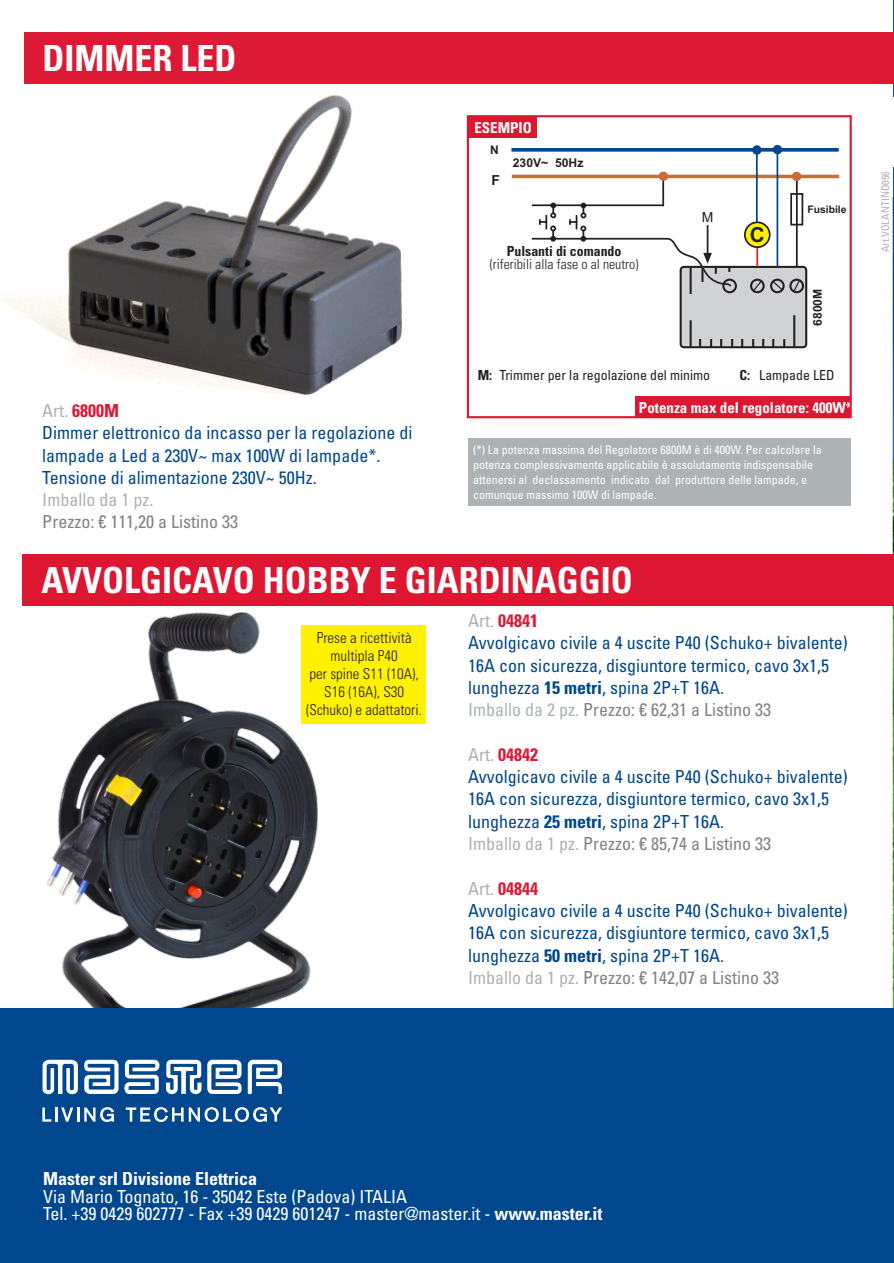
<style>
.page{position:relative;width:894px;height:1263px;background:#fff}
.page>*{position:absolute;margin:0;border:0;box-sizing:border-box;transform-origin:0 0}
.t1{font:700 condensed 36px "Univers LT Std";color:#fff}
.t2{font:700 20.85px "Arial";color:#231f20}
.t3{font:condensed 18px/22.4px "Univers LT Std";color:#01478d}
.t4{font:condensed 18px/17.9px "Univers LT Std";color:#fff}
.t5{font:700 condensed 18px "Univers LT Std";color:#fff}
.t6{font:condensed 18px "Univers LT Std";color:#808285}
.t7{font:condensed 18px "Univers LT Std";color:#adb2b5}
.t8{font:300 condensed 15px/18px "Univers LT Std";color:#231f20;text-align:center}
.t9{font:700 condensed 15px "Univers LT Std";color:#fff}
.t10{font:condensed 13.8px "Univers LT Std";color:#231f20}
.t11{font:300 condensed 13.8px "Univers LT Std";color:#231f20}
.t12{font:700 condensed 13.8px "Univers LT Std";color:#231f20}
.t13{font:700 13.8px "Arial";color:#231f20}
.t14{font:13.8px "Arial";color:#231f20}
.t15{font:700 12.15px "Arial";color:#231f20}
.t16{font:condensed 12px/14.9px "Univers LT Std";color:#fff}
.t17{font:700 12px "Arial";color:#231f20}
.t18{font:condensed 10.5px "Univers LT Std";color:#adb2b5}
.t19{font:700 10.35px "Arial";color:#231f20}
.s1{color:#adb2b5}
.s2{font-weight:700;color:#dc1a36}
.s3{font-weight:700}
.s4{color:#808285}
</style>
<div class="page">
<img style="left:847px;top:198px;width:47px;height:810px">
<hr style="left:893px;top:0;width:1px;height:255px;background:#01478d">
<hr style="left:893px;top:98px;width:1px;height:69px;background:#fff">
<hr style="left:893px;top:1008px;width:1px;height:255px;background:#01478d">
<div style="left:24px;top:32px;width:869px;height:51px;background:#dc1a36"></div>
<img style="left:47px;top:613px;width:271px;height:395px">
<div style="left:468px;top:438px;width:382px;height:68px;background:#adb2b5"></div>
<div style="left:635px;top:396px;width:215px;height:21px;background:#dd1731"></div>
<div style="left:0;top:1008px;width:893px;height:255px;background:#01478d"></div>
<svg style="left:43px;top:1060px;width:35px;height:34px"></svg>
<svg style="left:166px;top:1060px;width:35px;height:34px"></svg>
<svg style="left:84px;top:1059px;width:34px;height:35px"></svg>
<svg style="left:207px;top:1060px;width:35px;height:34px"></svg>
<svg style="left:124px;top:1060px;width:35px;height:34px"></svg>
<svg style="left:248px;top:1060px;width:34px;height:34px"></svg>
<svg style="left:42px;top:1107px;width:9px;height:14px"></svg>
<hr style="left:55px;top:1107px;width:3px;height:14px;background:#fff">
<svg style="left:61px;top:1107px;width:53px;height:15px"></svg>
<svg style="left:126px;top:1107px;width:156px;height:15px"></svg>
<img style="left:1px;top:83px;width:456px;height:312px">
<img style="left:69px;top:96px;width:332px;height:298px">
<div style="left:679px;top:266px;width:128px;height:82px;background:#d1d2d4;border:2px solid #231f20;border-radius:3px"></div>
<svg style="left:569px;top:203px;width:17px;height:39px"></svg>
<hr style="left:793px;top:315px;width:2px;height:32px;background:#231f20">
<hr style="left:689px;top:320px;width:2px;height:27px;background:#231f20">
<hr style="left:689px;top:267px;width:2px;height:27px;background:#231f20">
<svg style="left:783px;top:339px;width:2px;height:8px"></svg>
<svg style="left:772px;top:339px;width:2px;height:8px"></svg>
<svg style="left:762px;top:339px;width:2px;height:8px"></svg>
<svg style="left:752px;top:339px;width:2px;height:8px"></svg>
<svg style="left:741px;top:339px;width:2px;height:8px"></svg>
<svg style="left:731px;top:339px;width:2px;height:8px"></svg>
<svg style="left:720px;top:339px;width:2px;height:8px"></svg>
<svg style="left:710px;top:339px;width:2px;height:8px"></svg>
<svg style="left:699px;top:339px;width:2px;height:8px"></svg>
<div style="left:789px;top:279px;width:15px;height:14px;border:2px solid #231f20;border-radius:50%"></div>
<div style="left:770px;top:279px;width:14px;height:14px;border:2px solid #231f20;border-radius:50%"></div>
<div style="left:750px;top:279px;width:14px;height:14px;border:2px solid #231f20;border-radius:50%"></div>
<div style="left:722px;top:279px;width:15px;height:14px;border:2px solid #231f20;border-radius:50%"></div>
<svg style="left:773px;top:145px;width:9px;height:9px"></svg>
<div style="left:773px;top:146px;width:8px;height:8px;background:#034281;border:1px solid #01478d;border-radius:50%"></div>
<div style="left:512px;top:175px;width:327px;height:3px;border:2px solid #c96c38"></div>
<div style="left:790px;top:193px;width:13px;height:32px;border:2px solid #231f20"></div>
<div style="left:511px;top:148px;width:327px;height:3px;border:2px solid #01478d"></div>
<hr style="left:796px;top:176px;width:1px;height:91px;background:#231f20">
<hr style="left:776px;top:150px;width:2px;height:116px;background:#01478d">
<svg style="left:756px;top:248px;width:2px;height:18px"></svg>
<div style="left:744px;top:221px;width:26px;height:27px;background:#fff101;border:2px solid #231f20;border-radius:50%"></div>
<hr style="left:756px;top:150px;width:1px;height:72px;background:#01478d">
<svg style="left:539px;top:203px;width:17px;height:38px"></svg>
<hr style="left:532px;top:237px;width:132px;height:3px;background:#231f20">
<hr style="left:532px;top:204px;width:131px;height:2px;background:#231f20">
<hr style="left:662px;top:177px;width:2px;height:29px;background:#231f20">
<svg style="left:752px;top:145px;width:9px;height:10px"></svg>
<div style="left:753px;top:146px;width:8px;height:8px;background:#01478d;border:1px solid #01478d;border-radius:50%"></div>
<svg style="left:658px;top:172px;width:10px;height:9px"></svg>
<div style="left:659px;top:172px;width:8px;height:8px;background:#c96c38;border:1px solid #c96c38;border-radius:50%"></div>
<hr style="left:706px;top:225px;width:2px;height:29px;background:#231f20">
<svg style="left:662px;top:237px;width:71px;height:51px"></svg>
<svg style="left:752px;top:280px;width:10px;height:12px"></svg>
<svg style="left:771px;top:280px;width:13px;height:11px"></svg>
<svg style="left:792px;top:279px;width:9px;height:14px"></svg>
<svg style="left:792px;top:172px;width:9px;height:9px"></svg>
<div style="left:792px;top:172px;width:8px;height:8px;background:#c96c38;border:1px solid #c96c38;border-radius:50%"></div>
<div style="left:467px;top:115px;width:384px;height:303px;border:2px solid #dd1731"></div>
<div style="left:468px;top:116px;width:68px;height:22px;background:#dd1731"></div>
<div style="left:22px;top:555px;width:871px;height:51px;background:#dd1731"></div>
<div style="left:301px;top:625px;width:124px;height:98px;background:#fff101"></div>
<h1 class="t1" style="left:43px;top:45px;width:195px">DIMMER LED</h1>
<p class="t3" style="left:42px;top:402px;width:371px"><span class="s1">Art.</span> <span class="s2">6800M<br></span>Dimmer elettronico da incasso per la regolazione di lampade a Led a 230V~ max 100W di lampade*.<br>Tensione di alimentazione 230V~ 50Hz.</p>
<p class="t7" style="left:42px;top:493px;width:112px">Imballo da 1 pz.</p>
<p class="t6" style="left:42px;top:515px;width:197px">Prezzo: € 111,20 a Listino 33</p>
<p class="t9" style="left:474px;top:122px;width:59px">ESEMPIO</p>
<p class="t17" style="left:490px;top:145px;width:10px">N</p>
<p class="t13" style="left:491px;top:175px;width:10px">F</p>
<p class="t15" style="left:513px;top:158px;width:72px">230V~ 50Hz</p>
<p class="t12" style="left:507px;top:246px;width:116px">Pulsanti di comando</p>
<p class="t11" style="left:490px;top:259px;width:150px">(riferibili alla fase o al neutro)</p>
<p class="t14" style="left:701px;top:212px;width:13px">M</p>
<p class="t2" style="left:750px;top:227px;width:17px">C</p>
<p class="t19" style="left:807px;top:205px;width:41px">Fusibile</p>
<p class="t15" style="left:813px;top:326px;width:39px;rotate:-90deg">6800M</p>
<p class="t12" style="left:478px;top:370px;width:16px">M:</p>
<p class="t10" style="left:739px;top:370px;width:97px"><span class="s3">C:</span> Lampade LED</p>
<p class="t10" style="left:499px;top:370px;width:212px">Trimmer per la regolazione del minimo</p>
<p class="t9" style="left:639px;top:402px;width:215px">Potenza max del regolatore: 400W*</p>
<p class="t16" style="left:473px;top:444px;width:350px">(*) La potenza massima del Regolatore 6800M è di 400W. Per calcolare la potenza complessivamente applicabile è assolutamente indispensabile attenersi al declassamento indicato dal produttore delle lampade, e comunque massimo 100W di lampade.</p>
<h1 class="t1" style="left:41px;top:567px;width:593px">AVVOLGICAVO HOBBY E GIARDINAGGIO</h1>
<p class="t3" style="left:468px;top:612px;width:381px"><span class="s1">Art.</span> <span class="s2">04841<br></span>Avvolgicavo civile a 4 uscite P40 (Schuko+ bivalente)<br>16A con sicurezza, disgiuntore termico, cavo 3x1,5 lunghezza <span class="s3">15 metri</span>, spina 2P+T 16A.<br><span class="s1">Imballo da 2 pz.</span> <span class="s4">Prezzo: € 62,31 a Listino 33</span></p>
<p class="t3" style="left:468px;top:746px;width:381px"><span class="s1">Art.</span> <span class="s2">04842<br></span>Avvolgicavo civile a 4 uscite P40 (Schuko+ bivalente)<br>16A con sicurezza, disgiuntore termico, cavo 3x1,5 lunghezza <span class="s3">25 metri</span>, spina 2P+T 16A.<br><span class="s1">Imballo da 1 pz.</span> <span class="s4">Prezzo: € 85,74 a Listino 33</span></p>
<p class="t3" style="left:468px;top:879px;width:381px"><span class="s1">Art.</span> <span class="s2">04844<br></span>Avvolgicavo civile a 4 uscite P40 (Schuko+ bivalente)<br>16A con sicurezza, disgiuntore termico, cavo 3x1,5 lunghezza <span class="s3">50 metri</span>, spina 2P+T 16A.<br><span class="s1">Imballo da 1 pz.</span> <span class="s4">Prezzo: € 142,07 a Listino 33</span></p>
<p class="t8" style="left:306px;top:631px;width:117px">Prese a ricettività multipla P40<br>per spine S11 (10A),<br>S16 (16A), S30 (Schuko) e adattatori.</p>
<p class="t18" style="left:881px;top:252px;width:83px;rotate:-90deg">Art.VOLANTINO056</p>
<p class="t5" style="left:43px;top:1172px;width:215px">Master srl Divisione Elettrica</p>
<p class="t4" style="left:43px;top:1190px;width:561px">Via Mario Tognato, 16 - 35042 Este (Padova) ITALIA<br>Tel. +39 0429 602777 - Fax +39 0429 601247 - master@master.it - <span class="s3">www.master.it</span></p>
</div>
